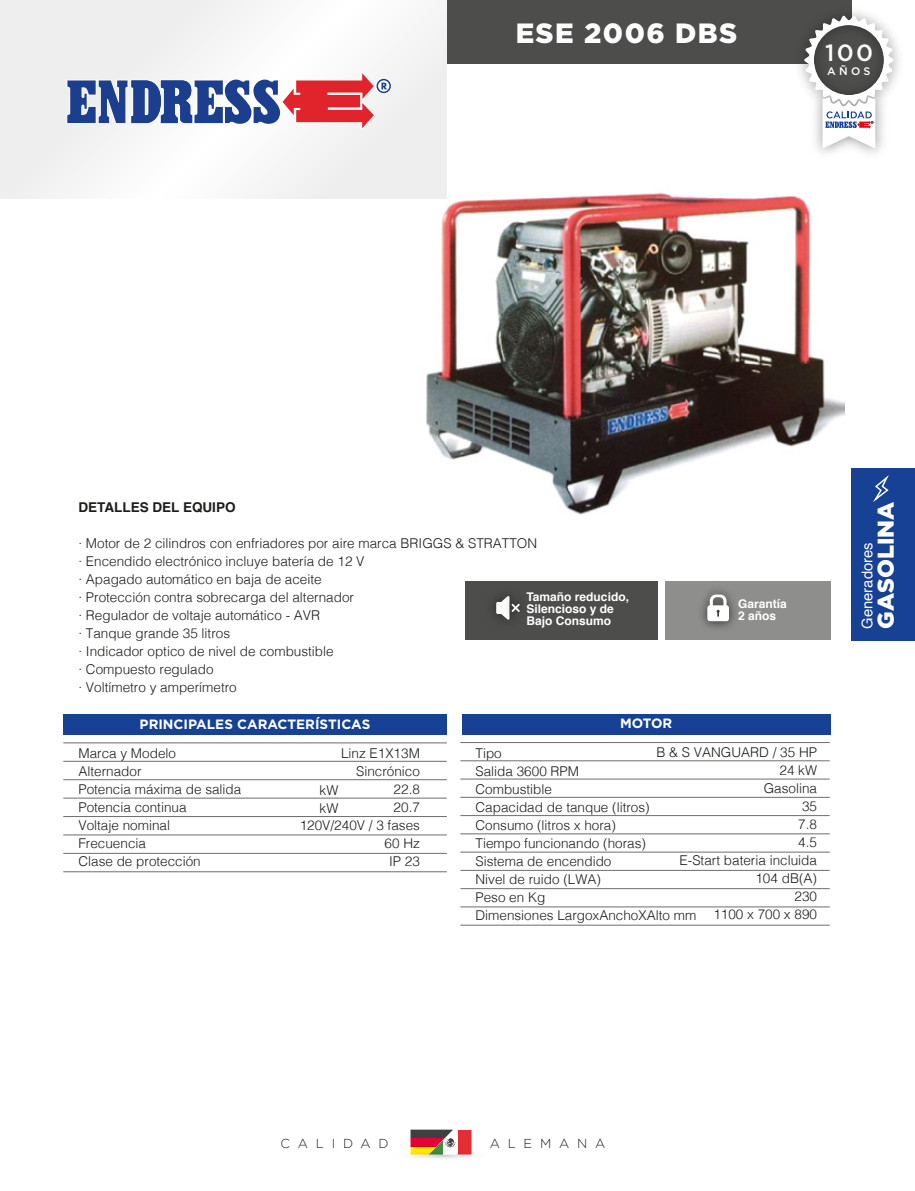
<style>
.page{position:relative;width:915px;height:1191px;background:#fff}
.page>*{position:absolute;margin:0;border:0;box-sizing:border-box;transform-origin:0 0}
.t1{font:900 27.75px "Gotham";letter-spacing:.05em;color:#fff}
.t2{font:500 23.55px "Gotham";color:#fff}
.t3{font:900 22.8px "Gotham";color:#fff}
.t4{font:14.7px "Helvetica";color:#fff}
.t5{font:300 13.5px/18px "Helvetica";color:#1d1d1b}
.t6{font:700 13.5px "Gotham";color:#fff}
.t7{font:700 13.5px "Helvetica";color:#1d1d1b}
.t8{font:300 12.9px "Gotham";letter-spacing:.6em;color:#1d1d1b}
.t9{font:700 12px/12px "Helvetica";color:#fff}
.t10{font:500 10.95px "Gotham";color:#fff}
</style>
<div class="page">
<div style="left:850px;top:468px;width:64px;height:172px;background:#164194"></div>
<svg style="left:873px;top:475px;width:16px;height:27px"></svg>
<img style="left:410px;top:185px;width:434px;height:330px">
<div style="left:0;top:0;width:446px;height:198px;background:#f2f2f2"></div>
<div style="left:446px;top:0;width:404px;height:64px;background:#4d4d4c"></div>
<div style="left:63px;top:714px;width:383px;height:20px;background:#164194"></div>
<hr style="left:63px;top:742px;width:383px;height:1px;background:#6d6d6c">
<hr style="left:63px;top:761px;width:383px;height:1px;background:#6d6d6c">
<hr style="left:63px;top:779px;width:383px;height:1px;background:#6d6d6c">
<hr style="left:63px;top:798px;width:383px;height:1px;background:#6d6d6c">
<hr style="left:63px;top:816px;width:383px;height:1px;background:#6d6d6c">
<hr style="left:63px;top:834px;width:383px;height:1px;background:#6d6d6c">
<hr style="left:63px;top:853px;width:383px;height:1px;background:#6d6d6c">
<hr style="left:63px;top:871px;width:383px;height:1px;background:#6d6d6c">
<div style="left:462px;top:714px;width:368px;height:20px;background:#164194"></div>
<hr style="left:460px;top:742px;width:369px;height:1px;background:#6d6d6c">
<hr style="left:460px;top:760px;width:369px;height:1px;background:#6d6d6c">
<hr style="left:460px;top:779px;width:369px;height:1px;background:#6d6d6c">
<hr style="left:460px;top:797px;width:369px;height:1px;background:#6d6d6c">
<hr style="left:460px;top:815px;width:369px;height:1px;background:#6d6d6c">
<hr style="left:460px;top:833px;width:369px;height:1px;background:#6d6d6c">
<hr style="left:460px;top:852px;width:369px;height:1px;background:#6d6d6c">
<hr style="left:460px;top:870px;width:369px;height:1px;background:#6d6d6c">
<hr style="left:460px;top:888px;width:369px;height:1px;background:#6d6d6c">
<hr style="left:460px;top:906px;width:369px;height:1px;background:#6d6d6c">
<hr style="left:460px;top:925px;width:369px;height:1px;background:#6d6d6c">
<svg style="left:67px;top:71px;width:324px;height:59px"></svg>
<svg style="left:389px;top:1149px;width:104px;height:11px"></svg>
<div style="left:410px;top:1129px;width:43px;height:9px;background:#3f3f3e"></div>
<div style="left:410px;top:1138px;width:43px;height:8px;background:#e40135"></div>
<div style="left:410px;top:1146px;width:43px;height:8px;background:#ffe900"></div>
<div style="left:457px;top:1129px;width:14px;height:25px;background:#e62d34"></div>
<svg style="left:443px;top:1129px;width:14px;height:25px"></svg>
<svg style="left:428px;top:1129px;width:15px;height:25px"></svg>
<svg style="left:445px;top:1138px;width:10px;height:9px"></svg>
<img style="left:799px;top:0;width:100px;height:154px">
<svg style="left:803px;top:16px;width:90px;height:133px"></svg>
<div style="left:465px;top:581px;width:192px;height:58px;background:#4d4d4c"></div>
<div style="left:664px;top:581px;width:166px;height:58px;background:#8e8e8d"></div>
<img style="left:702px;top:590px;width:33px;height:38px">
<svg style="left:707px;top:594px;width:21px;height:27px"></svg>
<img style="left:494px;top:602px;width:26px;height:18px">
<svg style="left:496px;top:596px;width:23px;height:23px"></svg>
<h1 class="t1" style="left:515px;top:14px;width:223px">ESE 2006 DBS</h1>
<h2 class="t2" style="left:825px;top:38px;width:49px">100</h2>
<p class="t10" style="left:827px;top:64px;width:45px">AÑOS</p>
<p class="t7" style="left:78px;top:496px;width:159px">DETALLES DEL EQUIPO</p>
<p class="t5" style="left:78px;top:533px;width:460px">· Motor de 2 cilindros con enfriadores por aire marca BRIGGS &amp; STRATTON · Encendido electrónico incluye batería de 12 V<br>· Apagado automático en baja de aceite<br>· Protección contra sobrecarga del alternador<br>· Regulador de voltaje automático - AVR<br>· Tanque grande 35 litros<br>· Indicador optico de nivel de combustible<br>· Compuesto regulado<br>· Voltímetro y amperímetro</p>
<p class="t9" style="left:526px;top:591px;width:104px">Tamaño reducido,<br>Silencioso y de<br>Bajo Consumo</p>
<p class="t9" style="left:737px;top:598px;width:50px">Garantía<br>2 años</p>
<p class="t6" style="left:140px;top:715px;width:232px">PRINCIPALES CARACTERÍSTICAS</p>
<p class="t5" style="left:78px;top:743px;width:164px">Marca y Modelo<br>Alternador<br>Potencia máxima de salida<br>Potencia continua<br>Voltaje nominal<br>Frecuencia<br>Clase de protección</p>
<p class="t5" style="left:299px;top:743px;width:122px;text-align:right">Linz E1X13M<br>Sincrónico<br>22.8<br>20.7<br>120V/240V / 3 fases<br>60 Hz<br>IP 23</p>
<p class="t5" style="left:319px;top:780px;width:20px">kW kW</p>
<p class="t6" style="left:619px;top:714px;width:54px">MOTOR</p>
<p class="t5" style="left:475px;top:742px;width:222px">Tipo<br>Salida 3600 RPM<br>Combustible<br>Capacidad de tanque (litros)<br>Consumo (litros x hora)<br>Tiempo funcionando (horas)<br>Sistema de encendido<br>Nivel de ruido (LWA)<br>Peso en Kg<br>Dimensiones LargoxAnchoXAlto mm</p>
<p class="t5" style="left:656px;top:742px;width:162px;text-align:right">B &amp; S VANGUARD / 35 HP<br>24 kW<br>Gasolina<br>35<br>7.8<br>4.5<br>E-Start bateria incluida<br>104 dB(A)<br>230<br>1100 x 700 x 890</p>
<h3 class="t3" style="left:869px;top:628px;width:128px;rotate:-90deg">GASOLINA</h3>
<p class="t4" style="left:855px;top:628px;width:88px;rotate:-90deg">Generadores</p>
<p class="t8" style="left:280px;top:1134px;width:109px">CALIDAD</p>
<p class="t8" style="left:489px;top:1134px;width:117px">ALEMANA</p>
</div>
